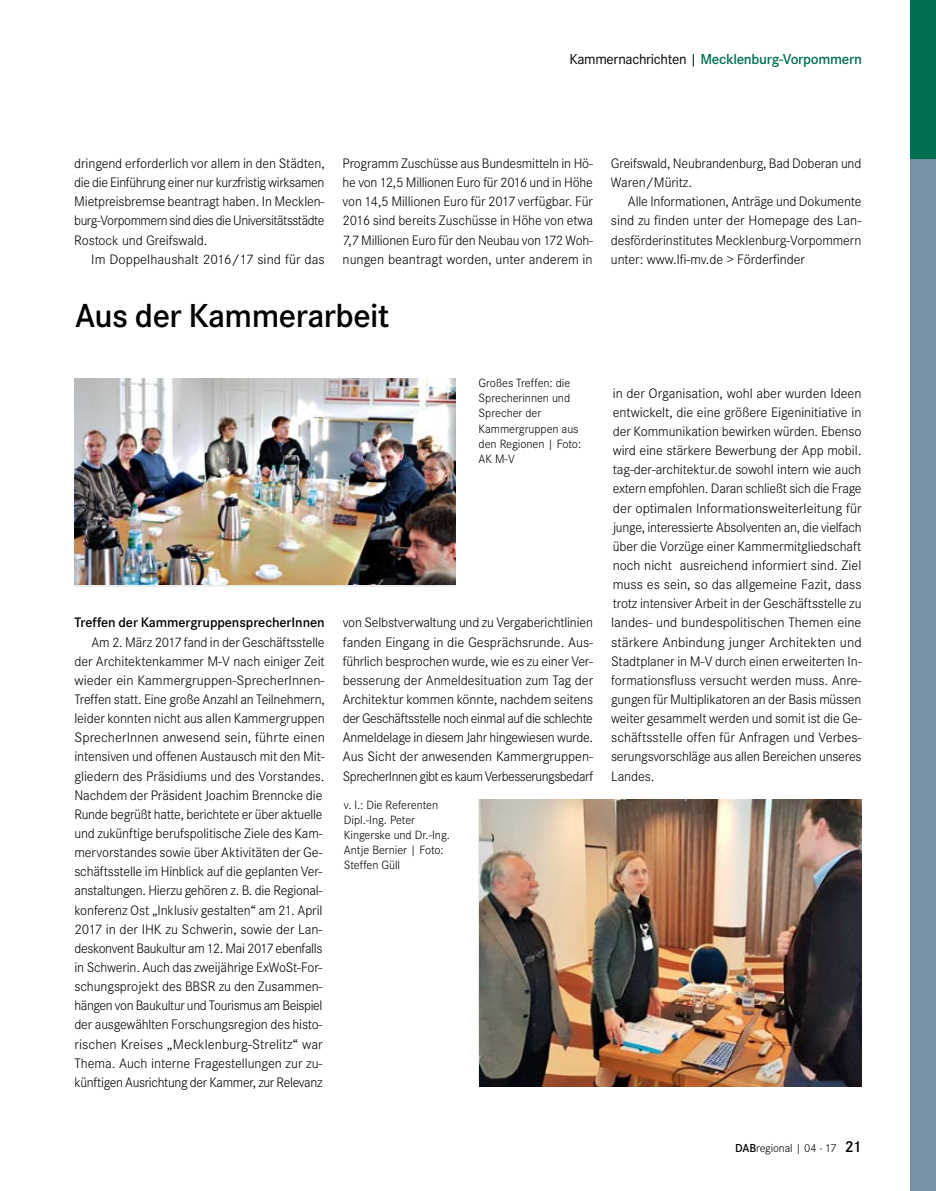
<style>
.page{position:relative;width:936px;height:1191px;background:#fff}
.page>*{position:absolute;margin:0;border:0;box-sizing:border-box;transform-origin:0 0}
.t1{font:600 34.5px "Corporate S";letter-spacing:-.015em;color:#000}
.t2{font:600 15px "Corporate S";letter-spacing:-.02em;color:#006f52}
.t3{font:300 14.25px/19.2px "Corporate S";letter-spacing:-.01em;color:#000;text-align:justify}
.t4{font:600 14.25px "Corporate S";letter-spacing:-.005em;color:#000}
.t5{font:300 12.45px/15px "Corporate S";letter-spacing:-.005em;color:#000}
.t6{font:300 12px "Corporate S";letter-spacing:-.01em;color:#000}
.s1{font-weight:400;color:#000}
.s2{font-weight:600}
.s3{font-weight:600;font-size:16.5px}
</style>
<div class="page">
<div style="left:910px;top:0;width:25px;height:1191px;background:#7690a4"></div>
<div style="left:910px;top:0;width:25px;height:158px;background:#006f52"></div>
<img style="left:75px;top:378px;width:380px;height:206px">
<img style="left:479px;top:799px;width:382px;height:287px">
<p class="t2" style="left:569px;top:50px;width:294px"><span class="s1">Kammernachrichten |</span> Mecklenburg-Vorpommern</p>
<p class="t3" style="left:74px;top:154px;width:252px">dringend erforderlich vor allem in den Städten, die die Einführung einer nur kurzfristig wirksamen Mietpreisbremse beantragt haben. In Mecklen&shy;burg-Vorpommern sind dies die Universitätsstädte Rostock und Greifswald.</p>
<p class="t3" style="left:91px;top:249px;width:235px">Im Doppelhaushalt 2016/17 sind für das</p>
<p class="t3" style="left:342px;top:154px;width:252px">Programm Zuschüsse aus Bundesmitteln in Hö&shy;he von 12,5 Millionen Euro für 2016 und in Höhe von 14,5 Millionen Euro für 2017 verfügbar. Für 2016 sind bereits Zuschüsse in Höhe von etwa 7,7 Millionen Euro für den Neubau von 172 Woh&shy;nungen beantragt worden, unter anderem in</p>
<p class="t3" style="left:611px;top:154px;width:252px">Greifswald, Neubrandenburg, Bad Doberan und<br>Waren/Müritz.</p>
<p class="t3" style="left:611px;top:192px;width:252px;text-indent:17px">Alle Informationen, Anträge und Dokumente sind zu finden unter der Homepage des Lan&shy;desförderinstitutes Mecklenburg-Vorpommern unter: www.lfi-mv.de &gt; Förderfinder</p>
<h1 class="t1" style="left:75px;top:296px;width:316px">Aus der Kammerarbeit</h1>
<p class="t5" style="left:478px;top:376px;width:104px">Großes Treffen: die<br>Sprecherinnen und<br>Sprecher der<br>Kammergruppen aus den Regionen | Foto:<br>AK M-V</p>
<p class="t4" style="left:74px;top:614px;width:252px">Treffen der KammergruppensprecherInnen</p>
<p class="t3" style="left:74px;top:632px;width:252px;text-align:left;text-indent:17px">Am 2. März 2017 fand in der Geschäftsstelle der Architektenkammer M-V nach einiger Zeit wieder ein Kammergruppen-SprecherInnen-Treffen statt. Eine große Anzahl an Teilnehmern, leider konnten nicht aus allen Kammergruppen SprecherInnen anwesend sein, führte einen intensiven und offenen Austausch mit den Mit&shy;gliedern des Präsidiums und des Vorstandes.<br>Nachdem der Präsident Joachim Brenncke die Runde begrüßt hatte, berichtete er über aktuelle und zukünftige berufspolitische Ziele des Kam&shy;mervorstandes sowie über Aktivitäten der Ge&shy;schäftsstelle im Hinblick auf die geplanten Ver&shy;anstaltungen. Hierzu gehören z. B. die Regional&shy;konferenz Ost „Inklusiv gestalten“ am 21. April 2017 in der IHK zu Schwerin, sowie der Lan&shy;deskonvent Baukultur am 12. Mai 2017 ebenfalls in Schwerin. Auch das zweijährige ExWoSt-For&shy;schungsprojekt des BBSR zu den Zusammen&shy;hängen von Baukultur und Tourismus am Beispiel der ausgewählten Forschungsregion des histo&shy;rischen Kreises „Mecklenburg-Strelitz“ war Thema. Auch interne Fragestellungen zur zu&shy;künftigen Ausrichtung der Kammer, zur Relevanz</p>
<p class="t3" style="left:343px;top:613px;width:252px">von Selbstverwaltung und zu Vergaberichtlinien fanden Eingang in die Gesprächsrunde. Aus&shy;führlich besprochen wurde, wie es zu einer Ver&shy;besserung der Anmeldesituation zum Tag der Architektur kommen könnte, nachdem seitens der Geschäftsstelle noch einmal auf die schlechte Anmeldelage in diesem Jahr hingewiesen wurde.<br>Aus Sicht der anwesenden Kammergruppen-SprecherInnen gibt es kaum Verbesserungsbedarf</p>
<p class="t5" style="left:344px;top:797px;width:108px">v. l.: Die Referenten<br>Dipl.-Ing. Peter<br>Kingerske und Dr.-Ing.<br>Antje Bernier | Foto:<br>Steffen Güll</p>
<p class="t3" style="left:611px;top:383px;width:252px">in der Organisation, wohl aber wurden Ideen entwickelt, die eine größere Eigeninitiative in der Kommunikation bewirken würden. Ebenso wird eine stärkere Bewerbung der App mobil. tag-der-architektur.de sowohl intern wie auch extern empfohlen. Daran schließt sich die Frage der optimalen Informationsweiterleitung für junge, interessierte Absolventen an, die vielfach über die Vorzüge einer Kammermitgliedschaft noch nicht ausreichend informiert sind. Ziel muss es sein, so das allgemeine Fazit, dass trotz intensiver Arbeit in der Geschäftsstelle zu landes- und bundespolitischen Themen eine stärkere Anbindung junger Architekten und Stadtplaner in M-V durch einen erweiterten In&shy;formationsfluss versucht werden muss. Anre&shy;gungen für Multiplikatoren an der Basis müssen weiter gesammelt werden und somit ist die Ge&shy;schäftsstelle offen für Anfragen und Verbes&shy;serungsvorschläge aus allen Bereichen unseres Landes.</p>
<p class="t6" style="left:735px;top:1141px;width:128px"><span class="s2">DAB</span>regional | 04 · 17 <span class="s3">21</span></p>
</div>
